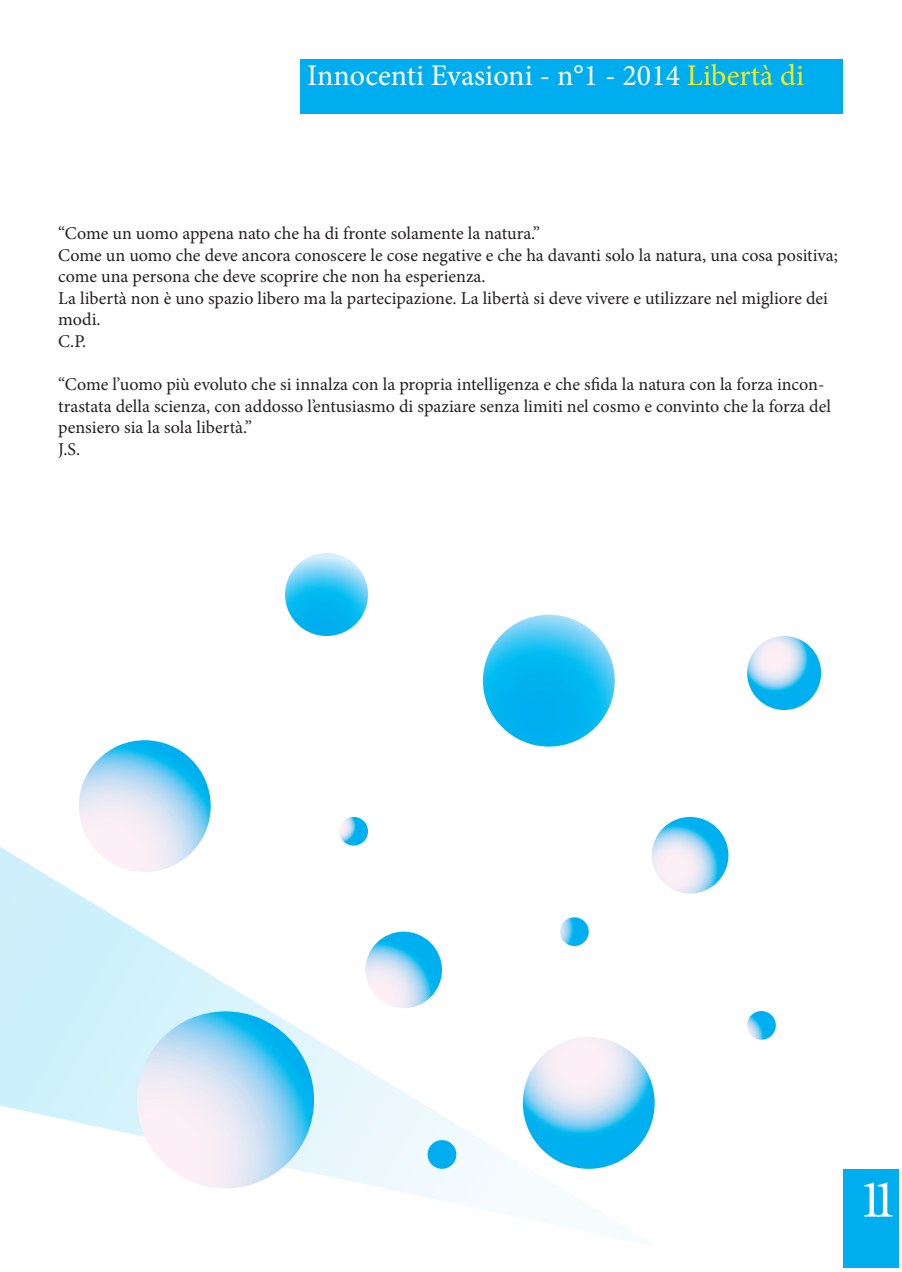
<style>
.page{position:relative;width:902px;height:1272px;background:#fff}
.page>*{position:absolute;margin:0;border:0;box-sizing:border-box;transform-origin:0 0}
.t1{font:54px "Minion Pro";color:#fff}
.t2{font:30px "Minion Pro";color:#fff}
.t3{font:18px/21.6px "Minion Pro";color:#231f20}
.s1{color:#f4ec1f}
</style>
<div class="page">
<div style="left:843px;top:1168px;width:55px;height:99px;background:#00aeef"></div>
<div style="left:301px;top:59px;width:541px;height:55px;background:#00aeef"></div>
<svg style="left:0;top:553px;width:655px;height:655px"></svg>
<svg style="left:285px;top:553px;width:83px;height:83px;background:#3bc4f3"></svg>
<svg style="left:747px;top:636px;width:74px;height:74px;background:#75ccf1"></svg>
<svg style="left:339px;top:816px;width:29px;height:29px"></svg>
<svg style="left:560px;top:917px;width:28px;height:29px"></svg>
<div style="left:427px;top:1140px;width:29px;height:28px;background:#00aeef;border-radius:50%"></div>
<svg style="left:747px;top:1010px;width:28px;height:29px"></svg>
<svg style="left:483px;top:614px;width:131px;height:132px;background:#1dbcf1"></svg>
<svg style="left:522px;top:1036px;width:132px;height:132px;background:#86d1f2"></svg>
<svg style="left:79px;top:740px;width:132px;height:132px;background:#addaf2"></svg>
<svg style="left:651px;top:816px;width:77px;height:77px;background:#99d6f2"></svg>
<svg style="left:365px;top:931px;width:77px;height:77px;background:#82d0f2"></svg>
<svg style="left:137px;top:1011px;width:177px;height:177px;background:#b0dbf2"></svg>
<h2 class="t2" style="left:307px;top:56px;width:498px">Innocenti Evasioni - n°1 - 2014 <span class="s1">Libertà di</span></h2>
<p class="t3" style="left:58px;top:222px;width:781px">“Come un uomo appena nato che ha di fronte solamente la natura.”<br>Come un uomo che deve ancora conoscere le cose negative e che ha davanti solo la natura, una cosa positiva; come una persona che deve scoprire che non ha esperienza.<br>La libertà non è uno spazio libero ma la partecipazione. La libertà si deve vivere e utilizzare nel migliore dei modi.<br>C.P.</p>
<p class="t3" style="left:58px;top:374px;width:774px">“Come l’uomo più evoluto che si innalza con la propria intelligenza e che sfida la natura con la forza incon&shy;trastata della scienza, con addosso l’entusiasmo di spaziare senza limiti nel cosmo e convinto che la forza del pensiero sia la sola libertà.”<br>J.S.</p>
<h1 class="t1" style="left:858px;top:1163px;width:41px">11</h1>
</div>
